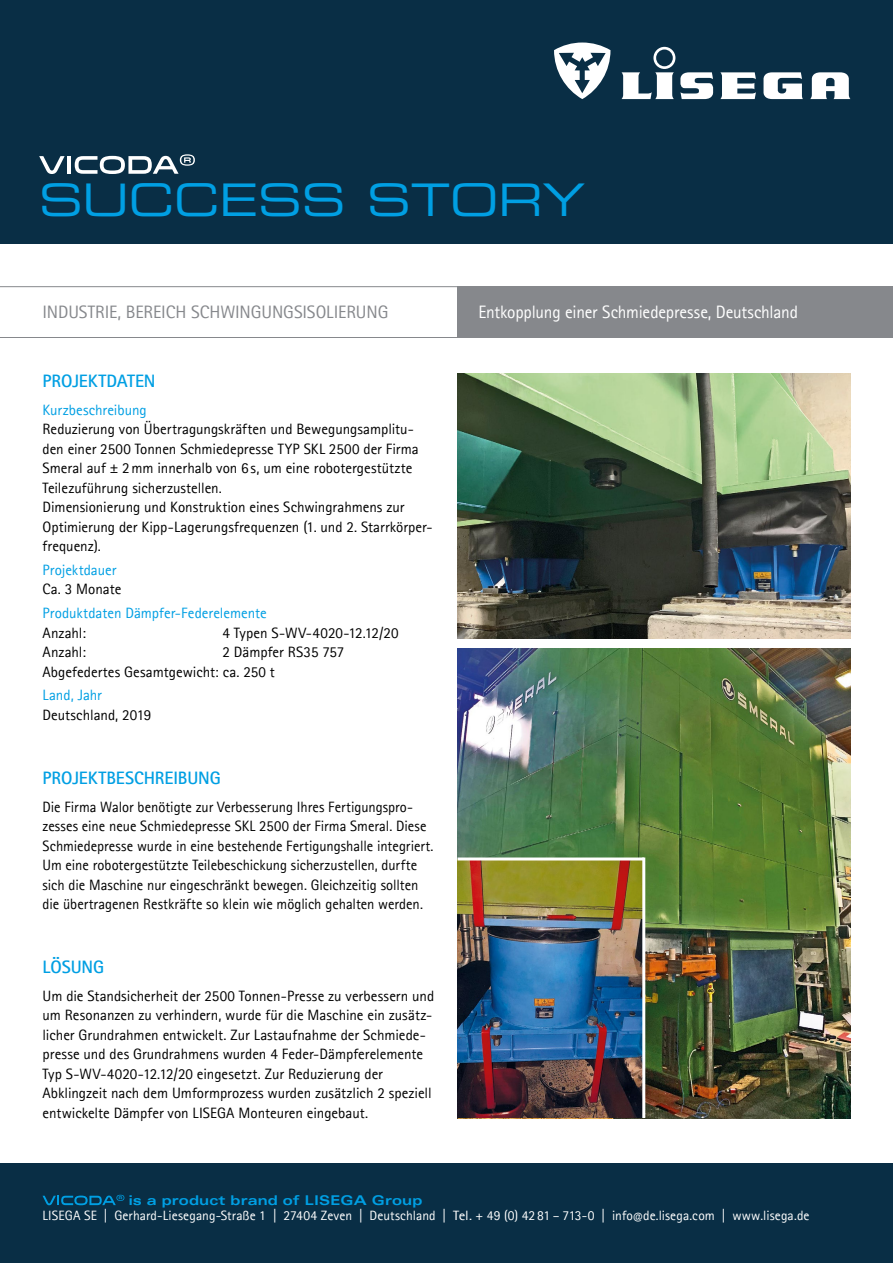
<style>
.page{position:relative;width:893px;height:1263px;background:#fff}
.page>*{position:absolute;margin:0;border:0;box-sizing:border-box;transform-origin:0 0}
.t1{font:45px "Eurostile LT Pro Ex 2";letter-spacing:-.005em;color:#009fe3}
.t2{font:18px "Rotis Sans Serif Pro";letter-spacing:-.01em;color:#fff;scale:.96 1}
.t3{font:18px "Rotis Sans Serif Pro";letter-spacing:-.01em;color:#86888c}
.t4{font:700 18px "Rotis Sans Serif Pro";letter-spacing:-.005em;color:#009fe3}
.t5{font:15px/19.5px "Rotis Sans Serif Pro";color:#000}
.t6{font:15px "Rotis Sans Serif Pro";color:#009fe3}
.t7{font:13.5px "Rotis Sans Serif Pro";letter-spacing:.005em;color:#fff}
.t8{font:700 expanded 13.5px "Univers LT Pro";letter-spacing:.01em;color:#009fe3}
.s1{font-size:12px}
</style>
<div class="page">
<div style="left:0;top:0;width:893px;height:243px;background:#092e45"></div>
<div style="left:0;top:1164px;width:893px;height:99px;background:#092e45"></div>
<hr style="left:0;top:337px;width:844px;height:1px;background:#86888c">
<hr style="left:0;top:286px;width:844px;height:1px;background:#86888c">
<div style="left:457px;top:286px;width:436px;height:52px;background:#86888c"></div>
<img style="left:457px;top:373px;width:393px;height:265px">
<img style="left:457px;top:648px;width:393px;height:470px">
<img style="left:457px;top:860px;width:185px;height:258px">
<hr style="left:457px;top:857px;width:187px;height:3px;background:#fff">
<hr style="left:642px;top:857px;width:3px;height:261px;background:#fff">
<svg style="left:39px;top:156px;width:26px;height:18px"></svg>
<hr style="left:67px;top:156px;width:4px;height:18px;background:#fff">
<svg style="left:75px;top:154px;width:120px;height:20px"></svg>
<svg style="left:43px;top:1195px;width:81px;height:10px"></svg>
<svg style="left:720px;top:72px;width:36px;height:27px"></svg>
<svg style="left:810px;top:72px;width:40px;height:27px"></svg>
<svg style="left:763px;top:72px;width:40px;height:27px"></svg>
<svg style="left:621px;top:47px;width:92px;height:52px"></svg>
<svg style="left:554px;top:43px;width:56px;height:56px"></svg>
<h1 class="t1" style="left:39px;top:169px;width:547px">SUCCESS STORY</h1>
<p class="t3" style="left:43px;top:302px;width:347px">INDUSTRIE, BEREICH SCHWINGUNGSISOLIERUNG</p>
<p class="t4" style="left:43px;top:369px;width:115px">PROJEKTDATEN</p>
<p class="t6" style="left:43px;top:401px;width:106px">Kurzbeschreibung</p>
<p class="t5" style="left:43px;top:419px;width:392px">Reduzierung von Übertragungskräften und Bewegungsamplitu&shy;den einer 2500 Tonnen Schmiedepresse TYP SKL 2500 der Firma Smeral auf ± 2mm innerhalb von 6 s, um eine robotergestützte Teilezuführung sicherzustellen.<br>Dimensionierung und Konstruktion eines Schwingrahmens zur Optimierung der Kipp-Lagerungsfrequenzen (1. und 2. Starrkörper&shy;frequenz).</p>
<p class="t6" style="left:43px;top:561px;width:76px">Projektdauer</p>
<p class="t5" style="left:43px;top:580px;width:80px">Ca. 3 Monate</p>
<p class="t6" style="left:43px;top:604px;width:226px">Produktdaten Dämpfer-Federelemente</p>
<p class="t5" style="left:43px;top:623px;width:45px">Anzahl:</p>
<p class="t5" style="left:223px;top:623px;width:178px">4 Typen S-WV-4020-12.12/20</p>
<p class="t5" style="left:43px;top:642px;width:45px">Anzahl:</p>
<p class="t5" style="left:43px;top:642px;width:303px;text-indent:180px">2 Dämpfer RS35 757<br>Abgefedertes Gesamtgewicht: ca. 250 t</p>
<p class="t6" style="left:43px;top:686px;width:61px">Land, Jahr</p>
<p class="t5" style="left:43px;top:705px;width:110px">Deutschland, 2019</p>
<p class="t4" style="left:43px;top:766px;width:180px">PROJEKTBESCHREIBUNG</p>
<p class="t5" style="left:43px;top:797px;width:393px">Die Firma Walor benötigte zur Verbesserung Ihres Fertigungspro&shy;zesses eine neue Schmiedepresse SKL 2500 der Firma Smeral. Diese Schmiedepresse wurde in eine bestehende Fertigungshalle integriert.<br>Um eine robotergestützte Teilebeschickung sicherzustellen, durfte sich die Maschine nur eingeschränkt bewegen. Gleichzeitig sollten die übertragenen Restkräfte so klein wie möglich gehalten werden.</p>
<p class="t4" style="left:43px;top:955px;width:63px">LÖSUNG</p>
<p class="t5" style="left:43px;top:986px;width:393px">Um die Standsicherheit der 2500 Tonnen-Presse zu verbessern und um Resonanzen zu verhindern, wurde für die Maschine ein zusätz&shy;licher Grundrahmen entwickelt. Zur Lastaufnahme der Schmiede&shy;presse und des Grundrahmens wurden 4 Feder-Dämpferelemente Typ S-WV-4020-12.12/20 eingesetzt. Zur Reduzierung der Abklingzeit nach dem Umformprozess wurden zusätzlich 2 speziell entwickelte Dämpfer von LISEGA Monteuren eingebaut.</p>
<p class="t2" style="left:478px;top:302px;width:335px">Entkopplung einer Schmiedepresse, Deutschland</p>
<p class="t8" style="left:129px;top:1192px;width:295px">is a product brand of LISEGA Group</p>
<p class="t7" style="left:43px;top:1208px;width:768px">LISEGA SE | Gerhard-Liesegang-Straße 1 | 27404 Zeven | Deutschland | Tel. + 49 (0) 42 81 – 713-0 | info<span class="s1">@</span>de.lisega.com | www.lisega.de</p>
</div>
